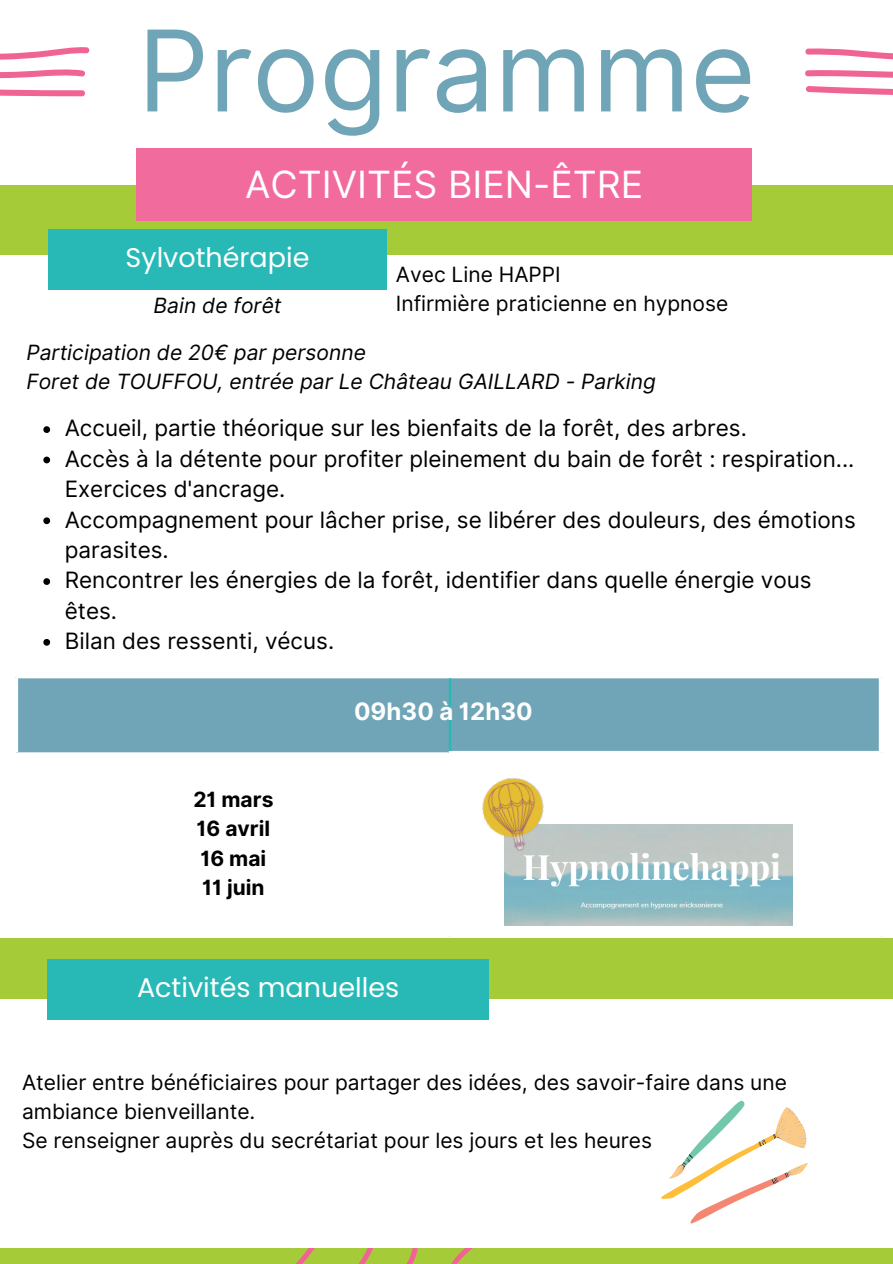
<style>
.page{position:relative;width:893px;height:1264px;background:#fff}
.page>*{position:absolute;margin:0;border:0;box-sizing:border-box;transform-origin:0 0}
.t1{font:112.5px "Inter";color:#6fa5b7}
.t2{font:37.5px "Inter";color:#fff}
.t3{font:27px "Poppins";color:#fff}
.t4{font:700 24px "Inter";color:#fff}
.t5{font:22.5px/30.3px "Inter";color:#000}
.t6{font:21px/29.2px "Inter";color:#000}
.t7{font:italic 21px "Inter";color:#000}
.t8{font:700 21px "Inter";color:#000}
</style>
<div class="page">
<div style="left:0;top:0;width:892px;height:1263px;background:#a5cb39"></div>
<div style="left:0;top:0;width:892px;height:184px;background:#fff"></div>
<svg style="left:146px;top:1246px;width:181px;height:17px"></svg>
<svg style="left:327px;top:1246px;width:272px;height:17px"></svg>
<svg style="left:805px;top:48px;width:87px;height:12px"></svg>
<svg style="left:805px;top:70px;width:87px;height:8px"></svg>
<svg style="left:806px;top:86px;width:86px;height:9px"></svg>
<svg style="left:0;top:47px;width:89px;height:13px"></svg>
<svg style="left:0;top:69px;width:85px;height:9px"></svg>
<svg style="left:0;top:89px;width:85px;height:7px"></svg>
<div style="left:136px;top:148px;width:616px;height:72px;background:#f16c9d"></div>
<div style="left:0;top:255px;width:892px;height:682px;background:#fff"></div>
<div style="left:48px;top:229px;width:338px;height:61px;background:#28b9b7"></div>
<div style="left:18px;top:678px;width:860px;height:74px;background:#6fa5b7"></div>
<hr style="left:449px;top:751px;width:432px;height:2px;background:#fff">
<hr style="left:449px;top:678px;width:2px;height:73px;background:#28b9b7">
<img style="left:504px;top:824px;width:288px;height:101px">
<img style="left:482px;top:777px;width:76px;height:83px">
<div style="left:0;top:998px;width:892px;height:248px;background:#fff"></div>
<div style="left:47px;top:959px;width:442px;height:60px;background:#28b9b7"></div>
<svg style="left:661px;top:1100px;width:147px;height:124px"></svg>
<svg style="left:43px;top:426px;width:7px;height:7px"></svg>
<svg style="left:43px;top:456px;width:7px;height:7px"></svg>
<svg style="left:43px;top:517px;width:7px;height:7px"></svg>
<svg style="left:43px;top:578px;width:7px;height:7px"></svg>
<svg style="left:43px;top:639px;width:7px;height:6px"></svg>
<p class="t1" style="left:137px;top:3px;width:619px">Programme</p>
<h2 class="t2" style="left:245px;top:161px;width:399px">ACTIVITÉS BIEN-ÊTRE</h2>
<p class="t3" style="left:126px;top:239px;width:185px">Sylvothérapie</p>
<p class="t6" style="left:396px;top:260px;width:166px">Avec Line HAPPI</p>
<h5 class="t6" style="left:396px;top:289px;width:334px">Infirmière praticienne en hypnose</h5>
<p class="t7" style="left:153px;top:293px;width:129px">Bain de forêt</p>
<p class="t7" style="left:26px;top:339px;width:341px">Participation de 20€ par personne</p>
<p class="t7" style="left:26px;top:369px;width:631px">Foret de TOUFFOU, entrée par Le Château GAILLARD - Parking</p>
<h5 class="t5" style="left:65px;top:413px;width:683px">Accueil, partie théorique sur les bienfaits de la forêt, des arbres.</h5>
<h5 class="t5" style="left:65px;top:443px;width:791px">Accès à la détente pour profiter pleinement du bain de forêt : respiration...<br>Exercices d'ancrage.</h5>
<h5 class="t5" style="left:65px;top:504px;width:792px">Accompagnement pour lâcher prise, se libérer des douleurs, des émotions parasites.</h5>
<h5 class="t5" style="left:65px;top:565px;width:748px">Rencontrer les énergies de la forêt, identifier dans quelle énergie vous êtes.</h5>
<p class="t5" style="left:65px;top:625px;width:271px">Bilan des ressenti, vécus.</p>
<p class="t8" style="left:193px;top:787px;width:82px">21 mars</p>
<h1 class="t8" style="left:197px;top:816px;width:75px">16 avril</h1>
<p class="t8" style="left:200px;top:845px;width:67px">16 mai</p>
<p class="t8" style="left:202px;top:874px;width:64px">11 juin</p>
<p class="t4" style="left:354px;top:697px;width:180px">09h30 à 12h30</p>
<p class="t3" style="left:137px;top:968px;width:264px">Activités manuelles</p>
<h4 class="t6" style="left:22px;top:1067px;width:766px">Atelier entre bénéficiaires pour partager des idées, des savoir-faire dans une ambiance bienveillante.</h4>
<p class="t6" style="left:22px;top:1126px;width:631px">Se renseigner auprès du secrétariat pour les jours et les heures</p>
</div>
